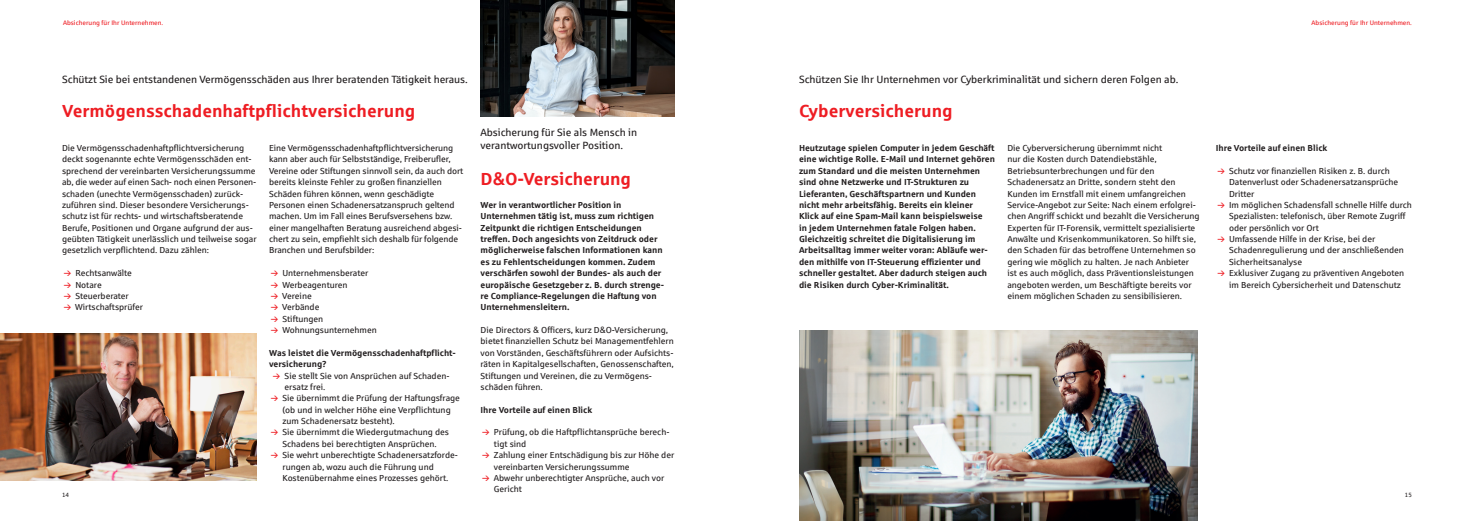
<style>
.page{position:relative;width:1474px;height:521px;background:#fff}
.page>*{position:absolute;margin:0;border:0;box-sizing:border-box;transform-origin:0 0}
.Overline_Kopie{font:700 17.5px "Sparkasse Rg";color:#ee1d23}
.Headline_Titel{font:700 17.5px "Sparkasse Rg";color:#ee1d23}
.Overline_Kopie-2{font:10.5px "Sparkasse Rg";letter-spacing:-.005em;color:#231f20}
.Overline_Kopie-3{font:8.75px/11.4px "Sparkasse Rg";letter-spacing:-.005em;color:#231f20}
.Overline_Kopie-4{font:700 8.75px/11.4px "Sparkasse Rg";letter-spacing:-.005em;color:#231f20}
.t1{font:6.56px "Sparkasse Rg";color:#ee1d23}
.t2{font:6.12px "Sparkasse Rg";color:#231f20}
</style>
<div class="page">
<img style="left:480px;top:0;width:195px;height:117px">
<img style="left:0;top:334px;width:256px;height:146px">
<img style="left:799px;top:331px;width:398px;height:190px">
<p class="t1" style="left:63px;top:18px;width:102px">Absicherung für Ihr Unternehmen.</p>
<p class="Overline_Kopie-2" style="left:62px;top:73px;width:407px">Schützt Sie bei entstandenen Vermögensschäden aus Ihrer beratenden Tätigkeit heraus.</p>
<p class="Overline_Kopie" style="left:62px;top:100px;width:354px">Vermögensschadenhaftpflichtversicherung</p>
<p class="Overline_Kopie-2" style="left:799px;top:73px;width:381px">Schützen Sie Ihr Unternehmen vor Cyberkriminalität und sichern deren Folgen ab.</p>
<p class="Headline_Titel" style="left:799px;top:100px;width:155px">Cyberversicherung</p>
<p class="t1" style="left:1311px;top:18px;width:102px">Absicherung für Ihr Unternehmen.</p>
<p class="Overline_Kopie-2" style="left:480px;top:126px;width:158px">Absicherung für Sie als Mensch in</p>
<p class="Overline_Kopie-2" style="left:480px;top:138px;width:144px">verantwortungsvoller Position.</p>
<p class="Overline_Kopie" style="left:480px;top:168px;width:152px">D&amp;O-Versicherung</p>
<p class="Overline_Kopie-3" style="left:62px;top:142px;width:196px">Die Vermögensschadenhaftpflichtversicherung deckt sogenannte echte Vermögensschäden ent&shy;sprechend der vereinbarten Versicherungssumme ab, die weder auf einen Sach- noch einen Personen-</p>
<p class="Overline_Kopie-3" style="left:62px;top:187px;width:196px">schaden (unechte Vermögensschaden) zurück&shy;zuführen sind. Dieser besondere Versicherungs&shy;schutz ist für rechts- und wirtschaftsberatende Berufe, Positionen und Organe aufgrund der aus&shy;geübten Tätigkeit unerlässlich und teilweise sogar gesetzlich verpflichtend. Dazu zählen:</p>
<p class="Overline_Kopie-3" style="left:75px;top:267px;width:58px">Rechtsanwälte</p>
<p class="Overline_Kopie-3" style="left:75px;top:278px;width:28px">Notare</p>
<p class="Overline_Kopie-3" style="left:75px;top:290px;width:55px">Steuerberater</p>
<p class="Overline_Kopie-3" style="left:75px;top:301px;width:69px">Wirtschaftsprüfer</p>
<p class="Overline_Kopie-3" style="left:269px;top:142px;width:196px">Eine Vermögensschadenhaftpflichtversicherung kann aber auch für Selbstständige, Freiberufler,<br>Vereine oder Stiftungen sinnvoll sein, da auch dort</p>
<p class="Overline_Kopie-3" style="left:269px;top:176px;width:187px">bereits kleinste Fehler zu großen finanziellen<br>Schäden führen können, wenn geschädigte<br>Personen einen Schadenersatzanspruch geltend</p>
<p class="Overline_Kopie-3" style="left:269px;top:210px;width:194px">machen. Um im Fall eines Berufsversehens bzw. einer mangelhaften Beratung ausreichend abgesi&shy;chert zu sein, empfiehlt sich deshalb für folgende Branchen und Berufsbilder:</p>
<p class="Overline_Kopie-3" style="left:282px;top:267px;width:87px">Unternehmensberater</p>
<p class="Overline_Kopie-3" style="left:282px;top:278px;width:67px">Werbeagenturen</p>
<p class="Overline_Kopie-3" style="left:282px;top:290px;width:31px">Vereine</p>
<p class="Overline_Kopie-3" style="left:282px;top:301px;width:39px">Verbände</p>
<p class="Overline_Kopie-3" style="left:282px;top:313px;width:42px">Stiftungen</p>
<p class="Overline_Kopie-3" style="left:282px;top:324px;width:96px">Wohnungsunternehmen</p>
<p class="Overline_Kopie-4" style="left:269px;top:347px;width:187px">Was leistet die Vermögensschadenhaftpflicht&shy;versicherung?</p>
<p class="Overline_Kopie-3" style="left:285px;top:369px;width:165px">Sie stellt Sie von Ansprüchen auf Schaden&shy;ersatz frei.</p>
<p class="Overline_Kopie-3" style="left:282px;top:392px;width:179px">Sie übernimmt die Prüfung der Haftungsfrage (ob und in welcher Höhe eine Verpflichtung zum Schadenersatz besteht).</p>
<p class="Overline_Kopie-3" style="left:282px;top:426px;width:168px">Sie übernimmt die Wiedergutmachung des<br>Schadens bei berechtigten Ansprüchen.</p>
<p class="Overline_Kopie-3" style="left:282px;top:449px;width:176px">Sie wehrt unberechtigte Schadenersatzforde&shy;rungen ab, wozu auch die Führung und<br>Kostenübernahme eines Prozesses gehört.</p>
<p class="Overline_Kopie-4" style="left:799px;top:142px;width:197px">Heutzutage spielen Computer in jedem Geschäft eine wichtige Rolle. E-Mail und Internet gehören zum Standard und die meisten Unternehmen sind ohne Netzwerke und IT-Strukturen zu Lieferanten, Geschäftspartnern und Kunden nicht mehr arbeitsfähig. Bereits ein kleiner Klick auf eine Spam-Mail kann beispielsweise<br>in jedem Unternehmen fatale Folgen haben.<br>Gleichzeitig schreitet die Digitalisierung im Arbeitsalltag immer weiter voran: Abläufe wer&shy;den mithilfe von IT-Steuerung effizienter und schneller gestaltet. Aber dadurch steigen auch die Risiken durch Cyber-Kriminalität.</p>
<p class="Overline_Kopie-3" style="left:1007px;top:142px;width:194px">Die Cyberversicherung übernimmt nicht<br>nur die Kosten durch Datendiebstähle, Betriebsunterbrechungen und für den Schadenersatz an Dritte, sondern steht den Kunden im Ernstfall mit einem umfangreichen Service-Angebot zur Seite: Nach einem erfolgrei&shy;chen Angriff schickt und bezahlt die Versicherung Experten für IT-Forensik, vermittelt spezialisierte Anwälte und Krisenkommunikatoren. So hilft sie, den Schaden für das betroffene Unternehmen so gering wie möglich zu halten. Je nach Anbieter ist es auch möglich, dass Präventionsleistungen angeboten werden, um Beschäftigte bereits vor einem möglichen Schaden zu sensibilisieren.</p>
<p class="Overline_Kopie-4" style="left:1215px;top:142px;width:113px">Ihre Vorteile auf einen Blick</p>
<p class="Overline_Kopie-3" style="left:1229px;top:165px;width:171px">Schutz vor finanziellen Risiken z. B. durch<br>Datenverlust oder Schadenersatzansprüche<br>Dritter</p>
<p class="Overline_Kopie-3" style="left:1229px;top:199px;width:184px">Im möglichen Schadensfall schnelle Hilfe durch<br>Spezialisten: telefonisch, über Remote Zugriff oder persönlich vor Ort</p>
<p class="Overline_Kopie-3" style="left:1229px;top:233px;width:176px">Umfassende Hilfe in der Krise, bei der<br>Schadenregulierung und der anschließenden<br>Sicherheitsanalyse</p>
<p class="Overline_Kopie-3" style="left:1229px;top:267px;width:177px">Exklusiver Zugang zu präventiven Angeboten im Bereich Cybersicherheit und Datenschutz</p>
<p class="Overline_Kopie-4" style="left:480px;top:199px;width:185px">Wer in verantwortlicher Position in Unternehmen tätig ist, muss zum richtigen Zeitpunkt die richtigen Entscheidungen treffen. Doch angesichts von Zeitdruck oder möglicherweise falschen Informationen kann es zu Fehlentscheidungen kommen. Zudem verschärfen sowohl der Bundes- als auch der europäische Gesetzgeber z. B. durch strenge&shy;re Compliance-Regelungen die Haftung von Unternehmensleitern.</p>
<p class="Overline_Kopie-3" style="left:480px;top:324px;width:195px">Die Directors &amp; Officers, kurz D&amp;O-Versicherung, bietet finanziellen Schutz bei Managementfehlern von Vorständen, Geschäftsführern oder Aufsichts-</p>
<p class="Overline_Kopie-3" style="left:480px;top:358px;width:195px">räten in Kapitalgesellschaften, Genossenschaften,<br>Stiftungen und Vereinen, die zu Vermögens&shy;schäden führen.</p>
<p class="Overline_Kopie-4" style="left:480px;top:404px;width:113px">Ihre Vorteile auf einen Blick</p>
<p class="Overline_Kopie-3" style="left:494px;top:426px;width:177px">Prüfung, ob die Haftpflichtansprüche berech&shy;tigt sind</p>
<p class="Overline_Kopie-3" style="left:494px;top:449px;width:182px">Zahlung einer Entschädigung bis zur Höhe der vereinbarten Versicherungssumme</p>
<p class="Overline_Kopie-3" style="left:494px;top:472px;width:172px">Abwehr unberechtigter Ansprüche, auch vor<br>Gericht</p>
<p class="t2" style="left:62px;top:491px;width:8px">14</p>
<p class="t2" style="left:1404px;top:491px;width:9px">15</p>
</div>
